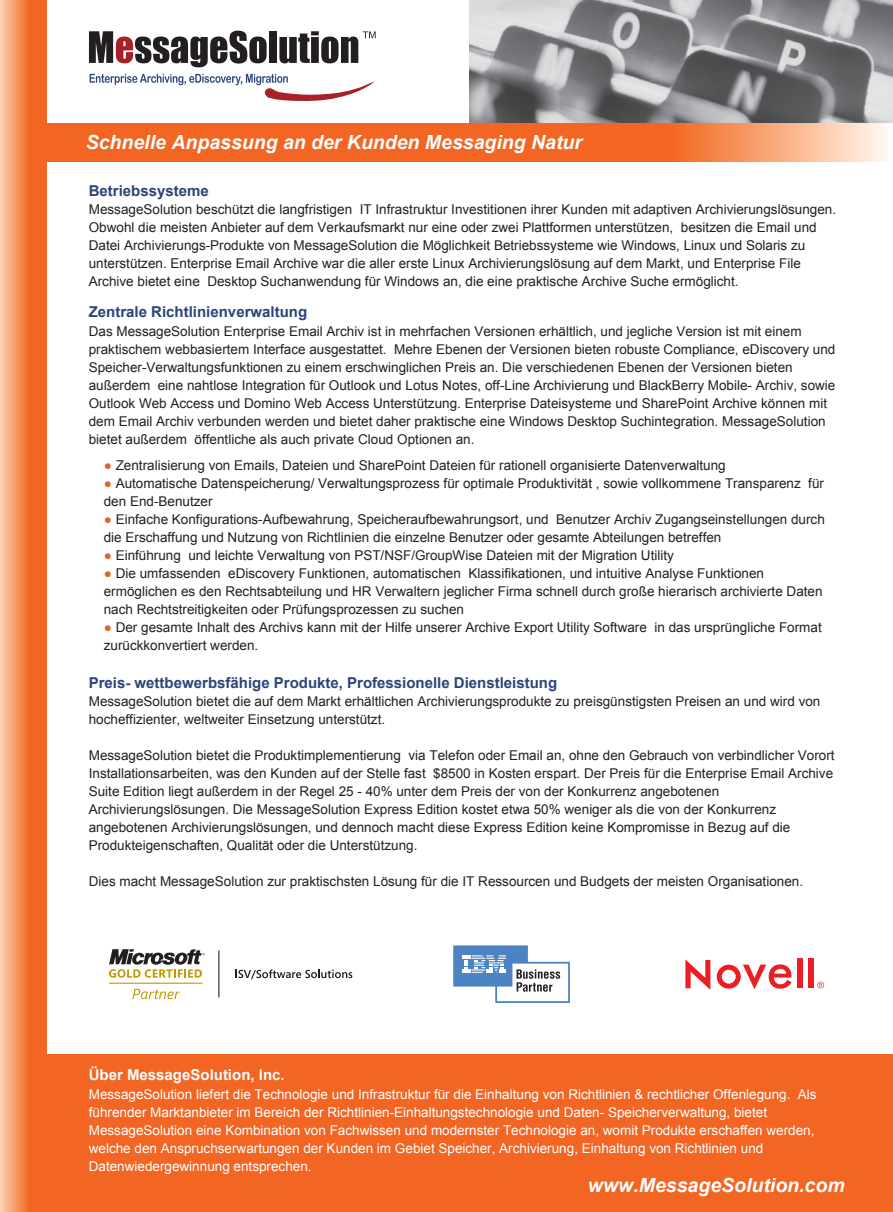
<style>
.page{position:relative;width:893px;height:1212px;background:#fff}
.page>*{position:absolute;margin:0;border:0;box-sizing:border-box;transform-origin:0 0}
.t1{font:italic 700 19.5px "Arial";color:#fff}
.t2{font:700 15px "Arial";color:#2d447a}
.t3{font:700 15px "Arial";color:#fff}
.t4{font:13.5px/18px "Arial";color:#231f20}
.t5{font:13.5px/18px "Arial";color:#fff}
.s1{color:#e06428}
</style>
<div class="page">
<div style="left:42px;top:1054px;width:851px;height:158px;background:#f26522"></div>
<img style="left:470px;top:0;width:423px;height:123px">
<svg style="left:46px;top:123px;width:840px;height:39px;background:#f3773a"></svg>
<svg style="left:0;top:0;width:46px;height:1212px;background:#f58850"></svg>
<svg style="left:453px;top:945px;width:117px;height:58px"></svg>
<hr style="left:109px;top:982px;width:94px;height:2px;background:#c39809">
<svg style="left:132px;top:989px;width:48px;height:10px"></svg>
<svg style="left:109px;top:949px;width:96px;height:29px"></svg>
<hr style="left:218px;top:950px;width:1px;height:47px;background:#231f20">
<svg style="left:235px;top:969px;width:117px;height:10px"></svg>
<svg style="left:817px;top:981px;width:7px;height:7px"></svg>
<svg style="left:685px;top:959px;width:25px;height:31px"></svg>
<div style="left:808px;top:958px;width:5px;height:30px;background:#ed1d24"></div>
<svg style="left:717px;top:964px;width:75px;height:25px"></svg>
<div style="left:798px;top:958px;width:5px;height:30px;background:#ed1d24"></div>
<svg style="left:90px;top:74px;width:286px;height:27px"></svg>
<svg style="left:89px;top:31px;width:178px;height:36px"></svg>
<div style="left:269px;top:31px;width:8px;height:32px;background:#231f20"></div>
<svg style="left:279px;top:31px;width:97px;height:32px"></svg>
<h1 class="t1" style="left:86px;top:130px;width:498px">Schnelle Anpassung an der Kunden Messaging Natur</h1>
<p class="t2" style="left:89px;top:181px;width:122px">Betriebssysteme</p>
<p class="t4" style="left:89px;top:200px;width:749px">MessageSolution beschützt die langfristigen IT Infrastruktur Investitionen ihrer Kunden mit adaptiven Archivierungslösungen.<br>Obwohl die meisten Anbieter auf dem Verkaufsmarkt nur eine oder zwei Plattformen unterstützen, besitzen die Email und Datei Archivierungs-Produkte von MessageSolution die Möglichkeit Betriebssysteme wie Windows, Linux und Solaris zu unterstützen. Enterprise Email Archive war die aller erste Linux Archivierungslösung auf dem Markt, und Enterprise File Archive bietet eine Desktop Suchanwendung für Windows an, die eine praktische Archive Suche ermöglicht.</p>
<p class="t2" style="left:89px;top:302px;width:220px">Zentrale Richtlinienverwaltung</p>
<p class="t4" style="left:89px;top:323px;width:748px">Das MessageSolution Enterprise Email Archiv ist in mehrfachen Versionen erhältlich, und jegliche Version ist mit einem praktischem webbasiertem Interface ausgestattet. Mehre Ebenen der Versionen bieten robuste Compliance, eDiscovery und Speicher-Verwaltungsfunktionen zu einem erschwinglichen Preis an. Die verschiedenen Ebenen der Versionen bieten außerdem eine nahtlose Integration für Outlook und Lotus Notes, off-Line Archivierung und BlackBerry Mobile- Archiv, sowie Outlook Web Access und Domino Web Access Unterstützung. Enterprise Dateisysteme und SharePoint Archive können mit dem Email Archiv verbunden werden und bietet daher praktische eine Windows Desktop Suchintegration. MessageSolution bietet außerdem öffentliche als auch private Cloud Optionen an.</p>
<p class="t4" style="left:104px;top:457px;width:623px"><span class="s1">●</span> Zentralisierung von Emails, Dateien und SharePoint Dateien für rationell organisierte Datenverwaltung</p>
<p class="t4" style="left:104px;top:475px;width:722px"><span class="s1">●</span> Automatische Datenspeicherung/ Verwaltungsprozess für optimale Produktivität , sowie vollkommene Transparenz für den End-Benutzer</p>
<p class="t4" style="left:104px;top:511px;width:723px"><span class="s1">●</span> Einfache Konfigurations-Aufbewahrung, Speicheraufbewahrungsort, und Benutzer Archiv Zugangseinstellungen durch die Erschaffung und Nutzung von Richtlinien die einzelne Benutzer oder gesamte Abteilungen betreffen</p>
<p class="t4" style="left:104px;top:547px;width:572px"><span class="s1">●</span> Einführung und leichte Verwaltung von PST/NSF/GroupWise Dateien mit der Migration Utility</p>
<p class="t4" style="left:104px;top:565px;width:720px"><span class="s1">●</span> Die umfassenden eDiscovery Funktionen, automatischen Klassifikationen, und intuitive Analyse Funktionen ermöglichen es den Rechtsabteilung und HR Verwaltern jeglicher Firma schnell durch große hierarisch archivierte Daten nach Rechtstreitigkeiten oder Prüfungsprozessen zu suchen</p>
<p class="t4" style="left:104px;top:619px;width:719px"><span class="s1">●</span> Der gesamte Inhalt des Archivs kann mit der Hilfe unserer Archive Export Utility Software in das ursprüngliche Format zurückkonvertiert werden.</p>
<p class="t2" style="left:89px;top:673px;width:470px">Preis- wettbewerbsfähige Produkte, Professionelle Dienstleistung</p>
<p class="t4" style="left:89px;top:693px;width:733px">MessageSolution bietet die auf dem Markt erhältlichen Archivierungsprodukte zu preisgünstigsten Preisen an und wird von hocheffizienter, weltweiter Einsetzung unterstützt.</p>
<p class="t4" style="left:89px;top:747px;width:747px">MessageSolution bietet die Produktimplementierung via Telefon oder Email an, ohne den Gebrauch von verbindlicher Vorort Installationsarbeiten, was den Kunden auf der Stelle fast $8500 in Kosten erspart. Der Preis für die Enterprise Email Archive Suite Edition liegt außerdem in der Regel 25 - 40% unter dem Preis der von der Konkurrenz angebotenen Archivierungslösungen. Die MessageSolution Express Edition kostet etwa 50% weniger als die von der Konkurrenz angebotenen Archivierungslösungen, und dennoch macht diese Express Edition keine Kompromisse in Bezug auf die Produkteigenschaften, Qualität oder die Unterstützung.</p>
<p class="t4" style="left:89px;top:873px;width:716px">Dies macht MessageSolution zur praktischsten Lösung für die IT Ressourcen und Budgets der meisten Organisationen.</p>
<p class="t3" style="left:89px;top:1065px;width:197px">Über MessageSolution, Inc.</p>
<p class="t5" style="left:89px;top:1086px;width:729px">MessageSolution liefert die Technologie und Infrastruktur für die Einhaltung von Richtlinien &amp; rechtlicher Offenlegung. Als führender Marktanbieter im Bereich der Richtlinien-Einhaltungstechnologie und Daten- Speicherverwaltung, bietet MessageSolution eine Kombination von Fachwissen und modernster Technologie an, womit Produkte erschaffen werden, welche den Anspruchserwartungen der Kunden im Gebiet Speicher, Archivierung, Einhaltung von Richtlinien und Datenwiedergewinnung entsprechen.</p>
<h1 class="t1" style="left:588px;top:1172px;width:258px">www.MessageSolution.com</h1>
</div>
